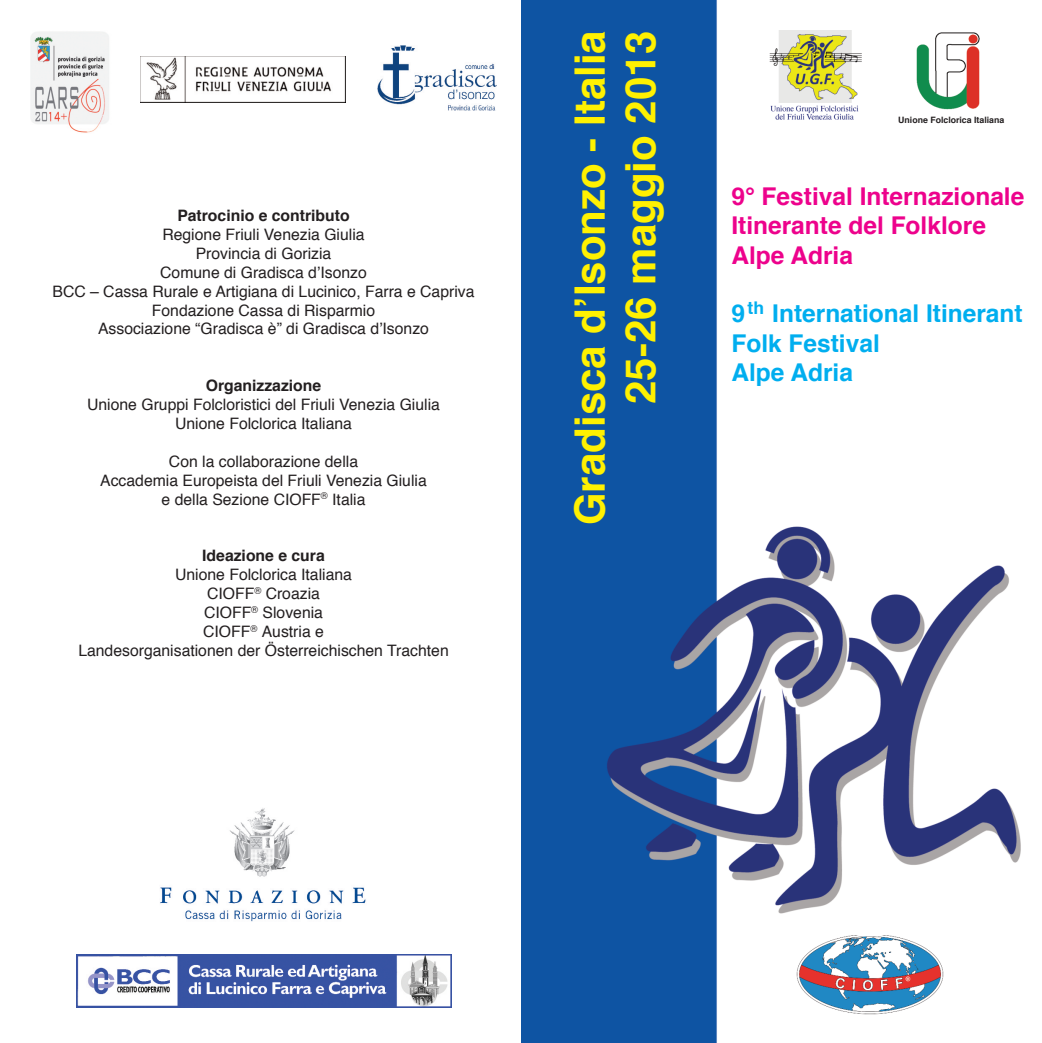
<style>
.page{position:relative;width:1042px;height:1043px;background:#fff}
.page>*{position:absolute;margin:0;border:0;box-sizing:border-box;transform-origin:0 0}
.t1{font:700 42px/50.4px "Helvetica";color:#fff101;text-align:right}
.t2{font:700 24.5px/29.4px "Helvetica";color:#ed028c}
.t3{font:700 24.5px/29.4px "Helvetica";color:#00aeef}
.t4{font:700 17.5px "Helvetica";color:#00aeef}
.t5{font:15.75px/18.9px "Helvetica";color:#231f20;text-align:center}
.t6{font:700 15.75px "Helvetica";color:#231f20}
.t7{font:700 8.75px "Helvetica";color:#231f20}
</style>
<div class="page">
<img style="left:521px;top:0;width:500px;height:1042px">
<div style="left:725px;top:0;width:317px;height:450px;background:#fff"></div>
<div style="left:731px;top:916px;width:311px;height:127px;background:#fff"></div>
<img style="left:30px;top:32px;width:79px;height:101px">
<img style="left:141px;top:57px;width:204px;height:45px">
<img style="left:160px;top:808px;width:206px;height:114px">
<img style="left:76px;top:954px;width:375px;height:54px">
<img style="left:797px;top:936px;width:147px;height:78px">
<img style="left:770px;top:30px;width:92px;height:90px">
<img style="left:916px;top:32px;width:64px;height:78px">
<img style="left:377px;top:45px;width:120px;height:65px">
<p class="t6" style="left:177px;top:209px;width:174px">Patrocinio e contributo</p>
<p class="t5" style="left:53px;top:226px;width:423px">Regione Friuli Venezia Giulia<br>Provincia di Gorizia<br>Comune di Gradisca d’Isonzo<br>BCC – Cassa Rurale e Artigiana di Lucinico, Farra e Capriva Fondazione Cassa di Risparmio<br>Associazione “Gradisca è” di Gradisca d’Isonzo</p>
<p class="t6" style="left:206px;top:379px;width:117px">Organizzazione</p>
<p class="t5" style="left:87px;top:396px;width:354px">Unione Gruppi Folcloristici del Friuli Venezia Giulia<br>Unione Folclorica Italiana</p>
<p class="t5" style="left:100px;top:453px;width:328px">Con la collaborazione della<br>Accademia Europeista del Friuli Venezia Giulia e della Sezione CIOFF<sup>®</sup> Italia</p>
<p class="t6" style="left:202px;top:549px;width:124px">Ideazione e cura</p>
<p class="t5" style="left:78px;top:566px;width:372px">Unione Folclorica Italiana<br>CIOFF<sup>®</sup> Croazia<br>CIOFF<sup>®</sup> Slovenia<br>CIOFF<sup>®</sup> Austria e<br>Landesorganisationen der Österreichischen Trachten</p>
<h1 class="t1" style="left:568px;top:525px;width:496px;rotate:-90deg">Gradisca d’Isonzo - Italia<br>25-26 maggio 2013</h1>
<p class="t7" style="left:898px;top:116px;width:107px">Unione Folclorica Italiana</p>
<h2 class="t2" style="left:731px;top:184px;width:295px">9° Festival Internazionale<br>Itinerante del Folklore<br>Alpe Adria</h2>
<h2 class="t3" style="left:731px;top:301px;width:293px">9 International Itinerant<br>Folk Festival<br>Alpe Adria</h2>
<p class="t4" style="left:748px;top:300px;width:18px">th</p>
</div>
